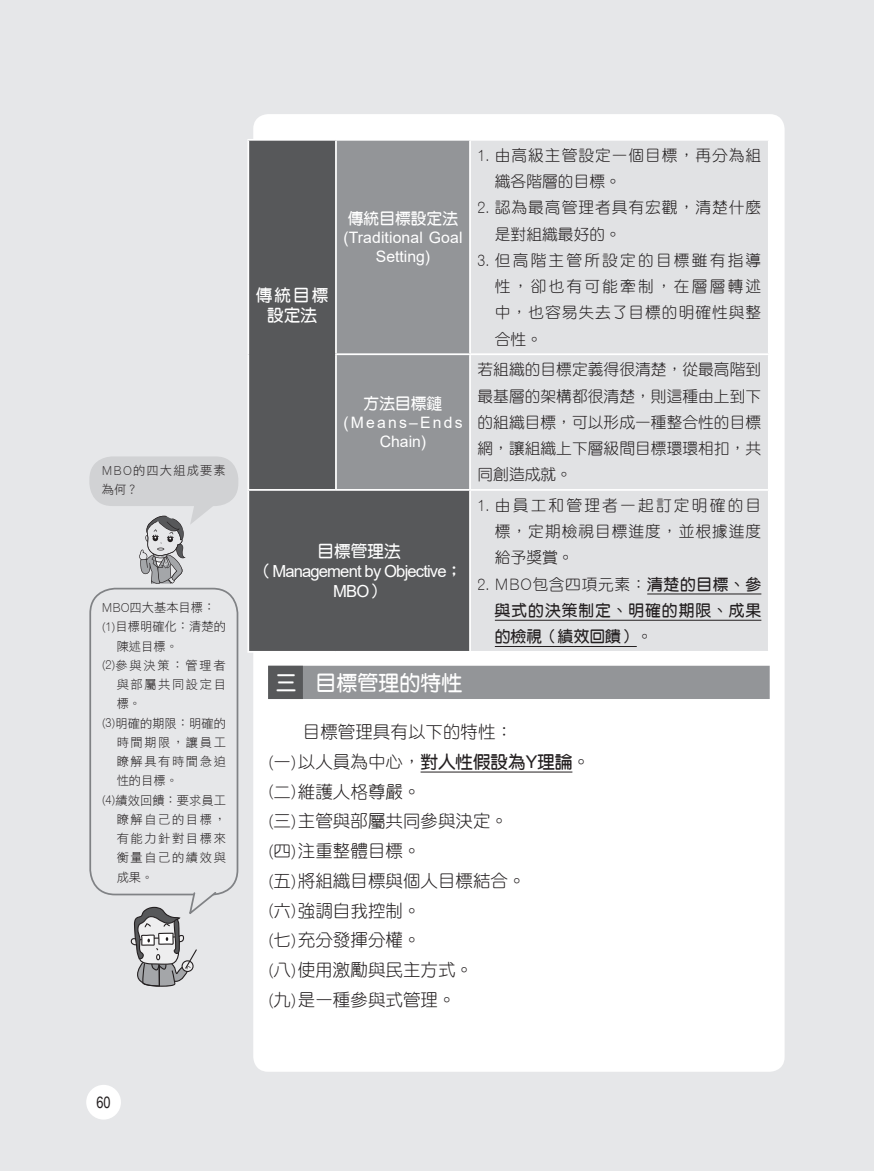
<style>
.page{position:relative;width:874px;height:1171px;background:#fff}
.page>*{position:absolute;margin:0;border:0;box-sizing:border-box;transform-origin:0 0}
.t1{font:21px "DF Yuan W7 WIN BF";color:#fff}
.t2{font:17.5px/29.8px "DF Yuan W3 WIN BF";color:#231f20}
.t3{font:16.62px/19.9px "Arial";letter-spacing:-.05em;color:#fff;text-align:center}
.t4{font:16.62px/19.9px "DF Yuan W7 WIN BF";color:#fff;text-align:center}
.t5{font:15.75px/26.2px "DF Yuan W3 WIN BF";letter-spacing:.06em;color:#231f20;text-align:justify}
.t6{font:15.75px/26.2px "DF Yuan W7 WIN BF";letter-spacing:.06em;color:#231f20}
.t7{font:15.75px/18.9px "Arial";letter-spacing:.005em;color:#fff;text-align:center}
.t8{font:15.75px/18.9px "Arial";letter-spacing:.14em;color:#fff;text-align:center}
.t9{font:15.75px "DF Yuan W7 WIN BF";color:#fff}
.t10{font:15.75px "Arial Narrow";color:#231f20}
.t11{font:12.25px "DF Hei W3 WIN BF";letter-spacing:.13em;color:#231f20}
.t12{font:12.25px "DF Hei W3 WIN BF";color:#231f20}
.t13{font:12.25px/19.2px "DF Hei W3 WIN BF";letter-spacing:.095em;color:#231f20}
.s1{font-family:"Gothic 720 BT Light B"}
.s2{font-family:"DF Yuan W7 WIN BF"}
.s3{font-family:"DF Yuan W3 WIN BF"}
.s4{font-family:"Arial"}
</style>
<div class="page">
<div style="left:0;top:0;width:858px;height:1171px;background:#e6e7e9"></div>
<div style="left:858px;top:0;width:15px;height:1171px;background:#e6e7e9"></div>
<div style="left:86px;top:1085px;width:35px;height:34px;background:#fff;border-radius:50%"></div>
<div style="left:253px;top:114px;width:531px;height:957px;background:#fff;border-radius:15px"></div>
<div style="left:268px;top:666px;width:501px;height:33px;background:#939598"></div>
<div style="left:268px;top:666px;width:35px;height:33px;background:#57585a"></div>
<hr style="left:420px;top:772px;width:152px;height:1px;background:#231f20">
<div style="left:249px;top:141px;width:220px;height:510px;background:#57585a"></div>
<div style="left:336px;top:141px;width:133px;height:348px;background:#939598"></div>
<div style="left:471px;top:141px;width:296px;height:510px;background:#e1e2e4"></div>
<hr style="left:335px;top:353px;width:135px;height:2px;background:#fff">
<hr style="left:470px;top:353px;width:299px;height:2px;background:#fff">
<hr style="left:470px;top:489px;width:299px;height:2px;background:#fff">
<hr style="left:247px;top:139px;width:89px;height:2px;background:#fff">
<hr style="left:247px;top:141px;width:2px;height:213px;background:#fff">
<hr style="left:247px;top:354px;width:2px;height:135px;background:#fff">
<hr style="left:335px;top:141px;width:1px;height:212px;background:#fff">
<hr style="left:335px;top:355px;width:1px;height:134px;background:#fff">
<hr style="left:247px;top:489px;width:89px;height:2px;background:#fff">
<hr style="left:247px;top:491px;width:2px;height:160px;background:#fff">
<hr style="left:336px;top:489px;width:134px;height:2px;background:#fff">
<hr style="left:247px;top:651px;width:89px;height:2px;background:#fff">
<hr style="left:647px;top:594px;width:114px;height:1px;background:#231f20">
<hr style="left:494px;top:620px;width:267px;height:1px;background:#231f20">
<hr style="left:494px;top:646px;width:142px;height:1px;background:#231f20">
<div style="left:89px;top:456px;width:149px;height:50px;background:#d1d2d4;border-radius:23px"></div>
<svg style="left:139px;top:506px;width:74px;height:78px"></svg>
<div style="left:89px;top:588px;width:149px;height:307px;border:2px solid #808285;border-radius:25px"></div>
<svg style="left:131px;top:892px;width:87px;height:95px"></svg>
<p class="t13" style="left:102px;top:461px;width:125px"><span class="s1">MBO</span>的四大組成要素為何？</p>
<p class="t11" style="left:102px;top:601px;width:115px"><span class="s1">MBO</span>四大基本目標：</p>
<p class="t12" style="left:102px;top:620px;width:126px"><span class="s1">(1)</span>目標明確化：清楚的</p>
<p class="t11" style="left:117px;top:640px;width:63px">陳述目標。</p>
<p class="t11" style="left:102px;top:659px;width:125px"><span class="s1">(2)</span> 參與決策：管理者</p>
<p class="t11" style="left:117px;top:678px;width:111px">與部屬共同設定目</p>
<p class="t11" style="left:117px;top:697px;width:26px">標。</p>
<p class="t12" style="left:102px;top:717px;width:126px"><span class="s1">(3)</span>明確的期限：明確的</p>
<p class="t11" style="left:117px;top:736px;width:111px">時間期限，讓員工</p>
<p class="t11" style="left:117px;top:755px;width:111px">瞭解具有時間急迫</p>
<p class="t11" style="left:117px;top:774px;width:63px">性的目標。</p>
<p class="t12" style="left:102px;top:794px;width:126px"><span class="s1">(4)</span>績效回饋：要求員工</p>
<p class="t11" style="left:117px;top:813px;width:111px">瞭解自己的目標，</p>
<p class="t11" style="left:117px;top:832px;width:111px">有能力針對目標來</p>
<p class="t11" style="left:117px;top:851px;width:111px">衡量自己的績效與</p>
<p class="t11" style="left:117px;top:870px;width:38px">成果。</p>
<p class="t4" style="left:255px;top:285px;width:74px">傳統目標設定法</p>
<p class="t9" style="left:347px;top:211px;width:112px">傳統目標設定法</p>
<p class="t7" style="left:343px;top:228px;width:121px">(Traditional Goal<br>Setting)</p>
<p class="t9" style="left:363px;top:395px;width:80px">方法目標鏈</p>
<p class="t8" style="left:343px;top:412px;width:121px">(Means–Ends<br>Chain)</p>
<p class="t4" style="left:317px;top:541px;width:85px">目標管理法</p>
<p class="t3" style="left:255px;top:561px;width:208px"><span class="s2">（</span>Management by Objective<span class="s2">；<br></span>MBO<span class="s2">）</span></p>
<p class="t5" style="left:494px;top:142px;width:268px;text-indent:-17px"><span class="s1">1.</span> 由高級主管設定一個目標，再分為組織各階層的目標。</p>
<p class="t5" style="left:494px;top:194px;width:268px;text-indent:-17px"><span class="s1">2.</span> 認為最高管理者具有宏觀，清楚什麼是對組織最好的。</p>
<p class="t5" style="left:494px;top:247px;width:268px;text-indent:-17px"><span class="s1">3.</span> 但高階主管所設定的目標雖有指導性，卻也有可能牽制，在層層轉述中，也容易失去了目標的明確性與整合性。</p>
<p class="t5" style="left:477px;top:356px;width:285px">若組織的目標定義得很清楚，從最高階到最基層的架構都很清楚，則這種由上到下的組織目標，可以形成一種整合性的目標網，讓組織上下層級間目標環環相扣，共同創造成就。</p>
<p class="t5" style="left:494px;top:492px;width:268px;text-indent:-17px"><span class="s1">1.</span> 由員工和管理者一起訂定明確的目標，定期檢視目標進度，並根據進度給予獎賞。</p>
<p class="t5" style="left:477px;top:571px;width:285px"><span class="s1">2. MBO</span>包含四項元素：<span class="s2">清楚的目標、參</span></p>
<p class="t6" style="left:494px;top:597px;width:268px">與式的決策制定、明確的期限、成果的檢視（績效回饋）<span class="s3">。</span></p>
<h1 class="t1" style="left:275px;top:672px;width:188px">三 目標管理的特性</h1>
<p class="t2" style="left:268px;top:717px;width:323px;text-indent:35px">目標管理具有以下的特性：<br><span class="s1">(</span>一<span class="s1">)</span> 以人員為中心，<span class="s2">對人性假設為</span><span class="s4">Y</span><span class="s2">理論</span>。<span class="s1">(</span>二<span class="s1">)</span> 維護人格尊嚴。<br><span class="s1">(</span>三<span class="s1">)</span> 主管與部屬共同參與決定。<br><span class="s1">(</span>四<span class="s1">)</span> 注重整體目標。<br><span class="s1">(</span>五<span class="s1">)</span> 將組織目標與個人目標結合。<br><span class="s1">(</span>六<span class="s1">)</span> 強調自我控制。<br><span class="s1">(</span>七<span class="s1">)</span> 充分發揮分權。<br><span class="s1">(</span>八<span class="s1">)</span> 使用激勵與民主方式。<br><span class="s1">(</span>九<span class="s1">)</span> 是一種參與式管理。</p>
<p class="t10" style="left:96px;top:1090px;width:16px">60</p>
</div>
